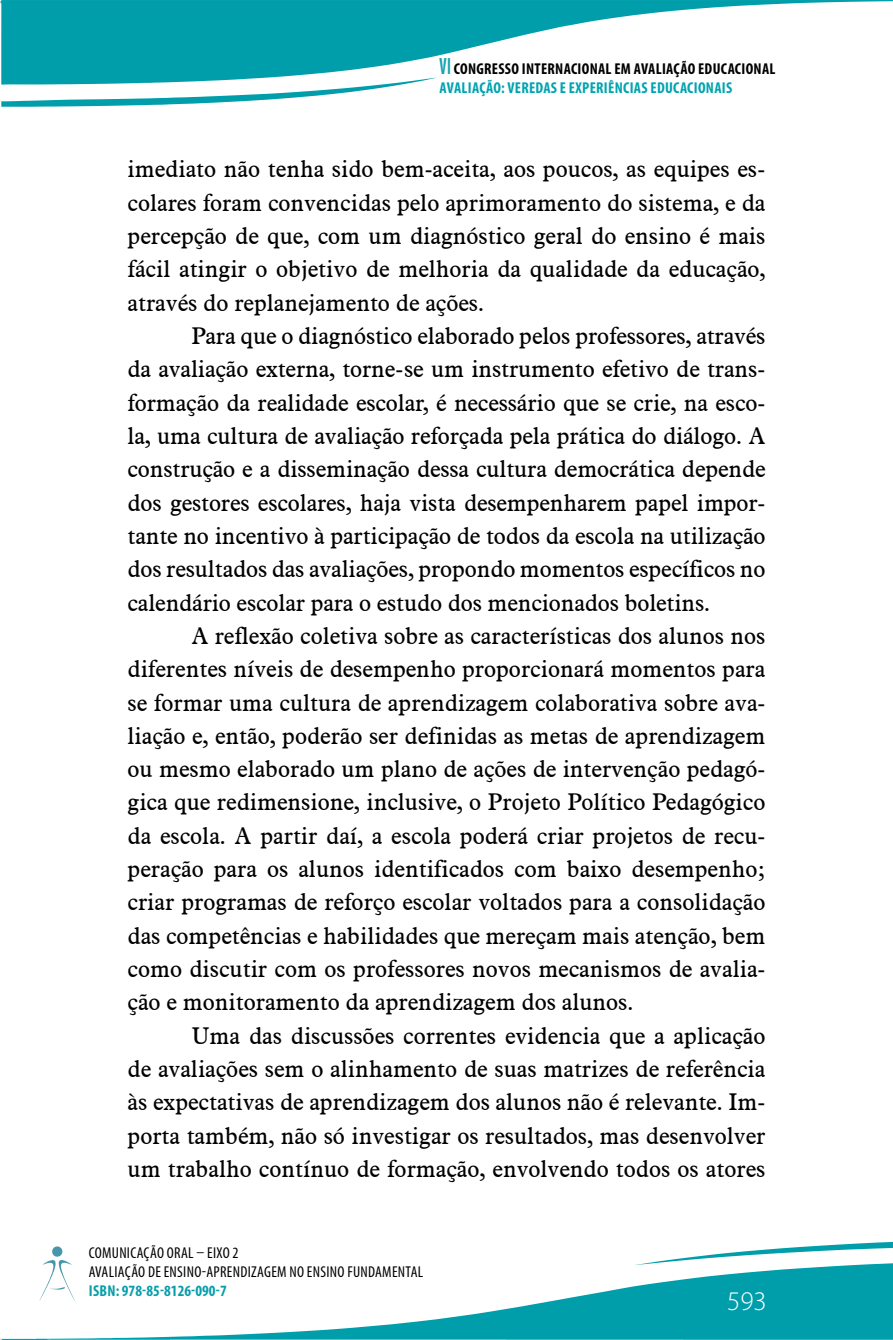
<style>
.page{position:relative;width:893px;height:1340px;background:#fff}
.page>*{position:absolute;margin:0;border:0;box-sizing:border-box;transform-origin:0 0}
.t1{font:300 27px "Myriad Pro";color:#fff}
.t2{font:23.62px/33.3px "Aldine 721 BT";color:#000;text-align:justify}
.t3{font:700 condensed 15.75px/18.9px "Myriad Pro";letter-spacing:.02em;color:#000}
.t4{font:condensed 15.75px/18.9px "Myriad Pro";letter-spacing:.02em;color:#000}
.t5{font:700 condensed 15.75px "Myriad Pro";color:#079eab}
.s1{font-size:23.62px;color:#15a4b0}
.s2{color:#00a4b0}
</style>
<div class="page">
<svg style="left:37px;top:1265px;width:856px;height:74px"></svg>
<hr style="left:683px;top:1339px;width:210px;height:1px;background:#46abb7">
<hr style="left:170px;top:1339px;width:337px;height:1px;background:#72b8c4">
<hr style="left:507px;top:1339px;width:176px;height:1px;background:#5bb0bc">
<svg style="left:47px;top:1339px;width:123px;height:1px"></svg>
<svg style="left:0;top:1338px;width:37px;height:1px"></svg>
<svg style="left:635px;top:1241px;width:258px;height:24px"></svg>
<svg style="left:40px;top:1246px;width:35px;height:55px"></svg>
<svg style="left:0;top:0;width:893px;height:78px;fill:#009eab"></svg>
<svg style="left:1px;top:78px;width:434px;height:29px"></svg>
<p class="t3" style="left:440px;top:59px;width:337px"><span class="s1">VI</span> CONGRESSO INTERNACIONAL EM AVALIAÇÃO EDUCACIONAL<br><span class="s2">AVALIAÇÃO: VEREDAS E EXPERIÊNCIAS EDUCACIONAIS</span></p>
<p class="t2" style="left:128px;top:152px;width:639px">imediato não tenha sido bem-aceita, aos poucos, as equipes es&shy;colares foram convencidas pelo aprimoramento do sistema, e da percepção de que, com um diagnóstico geral do ensino é mais fácil atingir o objetivo de melhoria da qualidade da educação, através do replanejamento de ações.</p>
<p class="t2" style="left:128px;top:319px;width:639px;text-indent:64px">Para que o diagnóstico elaborado pelos professores, através da avaliação externa, torne-se um instrumento efetivo de trans&shy;formação da realidade escolar, é necessário que se crie, na esco&shy;la, uma cultura de avaliação reforçada pela prática do diálogo. A construção e a disseminação dessa cultura democrática depende dos gestores escolares, haja vista desempenharem papel impor&shy;tante no incentivo à participação de todos da escola na utilização dos resultados das avaliações, propondo momentos específicos no calendário escolar para o estudo dos mencionados boletins.</p>
<p class="t2" style="left:128px;top:618px;width:639px;text-indent:64px">A reflexão coletiva sobre as características dos alunos nos diferentes níveis de desempenho proporcionará momentos para se formar uma cultura de aprendizagem colaborativa sobre ava&shy;liação e, então, poderão ser definidas as metas de aprendizagem ou mesmo elaborado um plano de ações de intervenção pedagó&shy;gica que redimensione, inclusive, o Projeto Político Pedagógico da escola. A partir daí, a escola poderá criar projetos de recu&shy;peração para os alunos identificados com baixo desempenho; criar programas de reforço escolar voltados para a consolidação das competências e habilidades que mereçam mais atenção, bem como discutir com os professores novos mecanismos de avalia&shy;ção e monitoramento da aprendizagem dos alunos.</p>
<p class="t2" style="left:128px;top:1018px;width:639px;text-indent:64px">Uma das discussões correntes evidencia que a aplicação de avaliações sem o alinhamento de suas matrizes de referência às expectativas de aprendizagem dos alunos não é relevante. Im&shy;porta também, não só investigar os resultados, mas desenvolver um trabalho contínuo de formação, envolvendo todos os atores</p>
<p class="t4" style="left:89px;top:1242px;width:336px">COMUNICAÇÃO ORAL – EIXO 2<br>AVALIAÇÃO DE ENSINO-APRENDIZAGEM NO ENSINO FUNDAMENTAL</p>
<p class="t5" style="left:89px;top:1280px;width:139px">ISBN: 978-85-8126-090-7</p>
<p class="t1" style="left:727px;top:1286px;width:41px">593</p>
</div>
